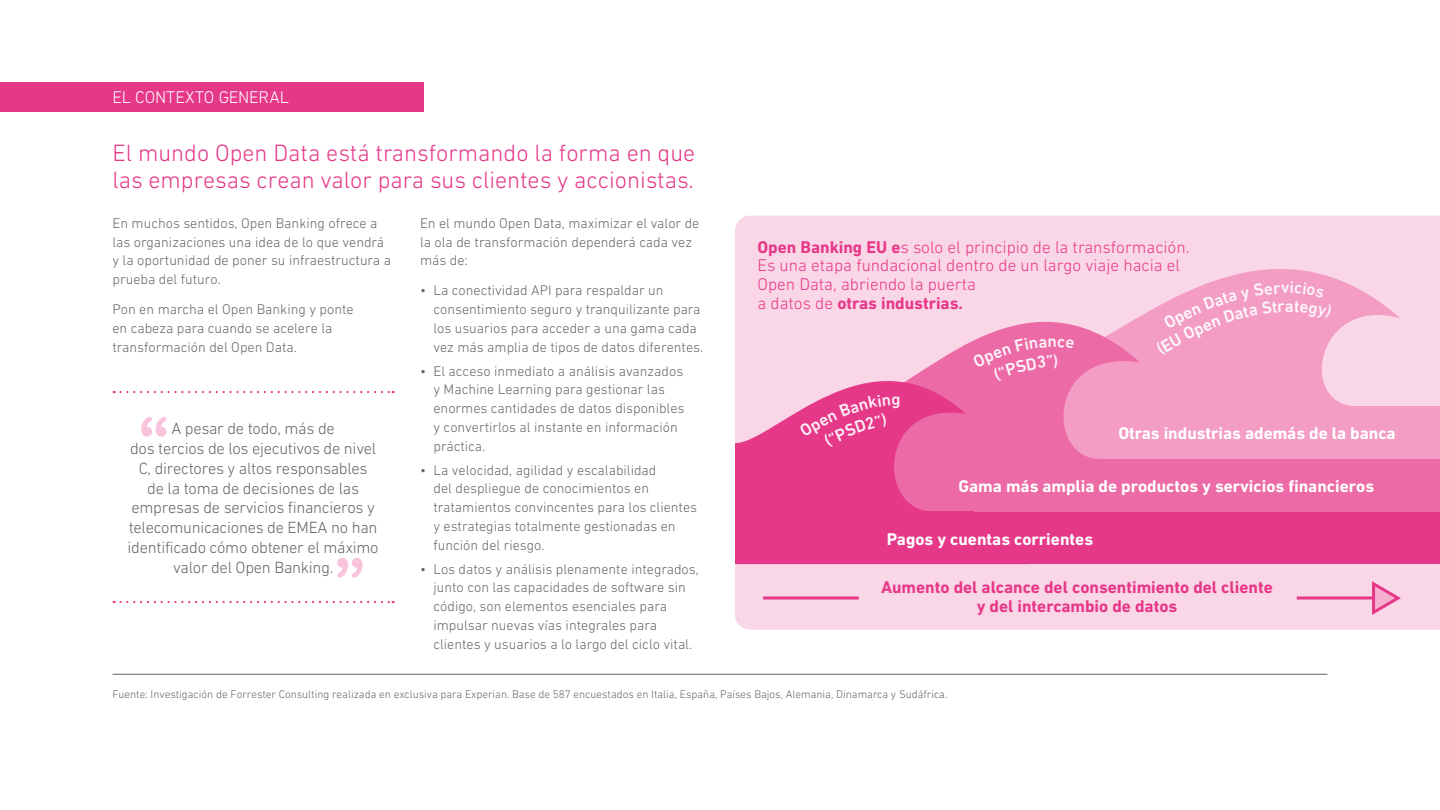
<style>
.page{position:relative;width:1440px;height:810px;background:#fff}
.page>*{position:absolute;margin:0;border:0;box-sizing:border-box;transform-origin:0 0}
.t1{font:300 24px/27px "DIN Next W1 G";color:#e63888}
.t2{font:300 17.25px/18.8px "DIN Next W1 G";color:#e63888}
.t3{font:700 17.25px "DIN Next W1 G";color:#fff}
.t4{font:700 17.25px/18.8px "DIN Next W1 G";color:#e63888;text-align:center}
.t5{font:300 17.25px "DIN Next W1 G";letter-spacing:-.01em;color:#fff}
.t6{font:500 17.25px "DIN Next W1 G";color:#fff}
.t7{font:300 16.5px/19.8px "DIN Next W1 G";letter-spacing:-.015em;color:#63666a;text-align:center}
.t8{font:300 14.25px/18.8px "DIN Next W1 G";color:#63666a}
.t9{font:300 11.25px "DIN Next W1 G";color:#63666a}
.s1{font-weight:700}
</style>
<div class="page">
<div style="left:735px;top:216px;width:705px;height:414px;background:#fad7e7"></div>
<svg style="left:1046px;top:215px;width:390px;height:191px;background:#f8cbe0"></svg>
<svg style="left:865px;top:253px;width:357px;height:206px;background:#f6b7d4"></svg>
<svg style="left:735px;top:326px;width:294px;height:186px;background:#ee80b3"></svg>
<div style="left:735px;top:512px;width:705px;height:52px;background:#e63888"></div>
<div style="left:974px;top:459px;width:466px;height:53px;background:#ec6aa6"></div>
<div style="left:1130px;top:406px;width:310px;height:53px;background:#f39cc4"></div>
<div style="left:0;top:82px;width:424px;height:30px;background:#e63888"></div>
<svg style="left:114px;top:391px;width:280px;height:2px"></svg>
<svg style="left:114px;top:601px;width:280px;height:2px"></svg>
<svg style="left:337px;top:558px;width:26px;height:20px"></svg>
<svg style="left:141px;top:417px;width:26px;height:20px"></svg>
<hr style="left:112px;top:674px;width:1216px;height:1px;background:#63666a">
<svg style="left:1371px;top:579px;width:31px;height:39px"></svg>
<hr style="left:1297px;top:597px;width:77px;height:3px;background:#e63888">
<hr style="left:763px;top:597px;width:96px;height:3px;background:#e63888">
<div style="left:799px;top:395px;width:91px;height:53px;background:#e63888"></div>
<div style="left:973px;top:338px;width:101px;height:44px;background:#ec6aa6"></div>
<div style="left:1155px;top:282px;width:178px;height:74px;background:#f39cc4"></div>
<p class="t5" style="left:112px;top:88px;width:178px">EL CONTEXTO GENERAL</p>
<h1 class="t1" style="left:112px;top:139px;width:584px">El mundo Open Data está transformando la forma en que las empresas crean valor para sus clientes y accionistas.</h1>
<p class="t8" style="left:112px;top:213px;width:280px">En muchos sentidos, Open Banking ofrece a las organizaciones una idea de lo que vendrá y la oportunidad de poner su infraestructura a prueba del futuro.</p>
<p class="t8" style="left:112px;top:300px;width:243px">Pon en marcha el Open Banking y ponte en cabeza para cuando se acelere la transformación del Open Data.</p>
<p class="t7" style="left:128px;top:418px;width:252px">A pesar de todo, más de<br>dos tercios de los ejecutivos de nivel<br>C, directores y altos responsables<br>de la toma de decisiones de las empresas de servicios financieros y telecomunicaciones de EMEA no han identificado cómo obtener el máximo valor del Open Banking.</p>
<p class="t8" style="left:420px;top:213px;width:281px">En el mundo Open Data, maximizar el valor de la ola de transformación dependerá cada vez más de:</p>
<p class="t8" style="left:433px;top:281px;width:271px;text-indent:-13px">• La conectividad API para respaldar un consentimiento seguro y tranquilizante para los usuarios para acceder a una gama cada vez más amplia de tipos de datos diferentes.</p>
<p class="t8" style="left:433px;top:361px;width:252px;text-indent:-13px">• El acceso inmediato a análisis avanzados y Machine Learning para gestionar las enormes cantidades de datos disponibles y convertirlos al instante en información práctica.</p>
<p class="t8" style="left:433px;top:460px;width:265px;text-indent:-13px">• La velocidad, agilidad y escalabilidad<br>del despliegue de conocimientos en tratamientos convincentes para los clientes y estrategias totalmente gestionadas en función del riesgo.</p>
<p class="t8" style="left:433px;top:559px;width:267px;text-indent:-13px">• Los datos y análisis plenamente integrados, junto con las capacidades de software sin código, son elementos esenciales para impulsar nuevas vías integrales para clientes y usuarios a lo largo del ciclo vital.</p>
<p class="t2" style="left:758px;top:237px;width:433px"><span class="s1">Open Banking EU e</span>s solo el principio de la transformación.<br>Es una etapa fundacional dentro de un largo viaje hacia el Open Data, abriendo la puerta<br>a datos de <span class="s1">otras industrias.</span></p>
<p class="t6" style="left:892px;top:389px;width:11px">g</p>
<p class="t6" style="left:1048px;top:331px;width:11px">n</p>
<p class="t6" style="left:1285px;top:296px;width:11px">a</p>
<p class="t3" style="left:1118px;top:423px;width:279px">Otras industrias además de la banca</p>
<p class="t3" style="left:958px;top:476px;width:417px">Gama más amplia de productos y servicios financieros</p>
<p class="t3" style="left:887px;top:529px;width:208px">Pagos y cuentas corrientes</p>
<p class="t4" style="left:881px;top:578px;width:393px">Aumento del alcance del consentimiento del cliente y del intercambio de datos</p>
<p class="t9" style="left:112px;top:688px;width:836px">Fuente: Investigación de Forrester Consulting realizada en exclusiva para Experian. Base de 587 encuestados en Italia, España, Países Bajos, Alemania, Dinamarca y Sudáfrica.</p>
</div>
